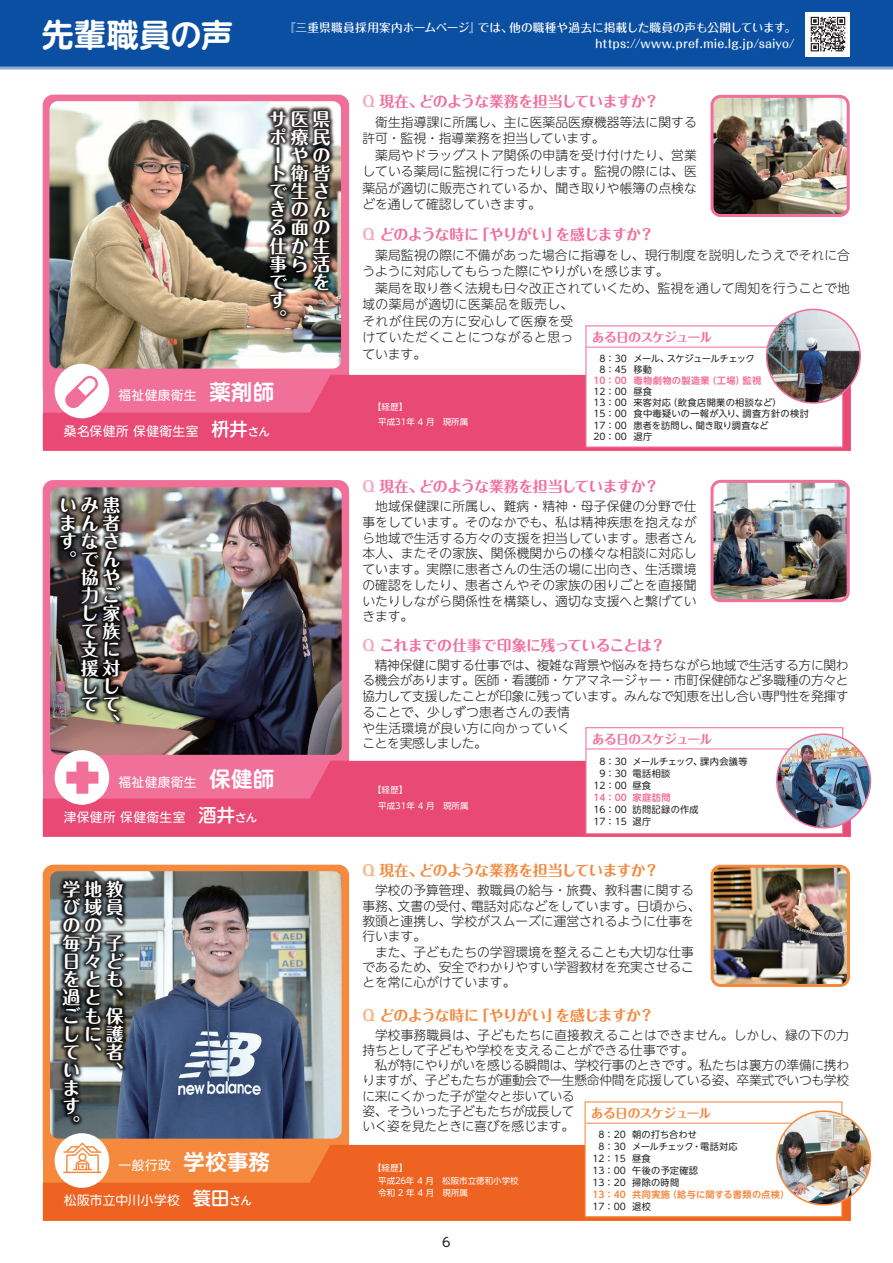
<style>
.page{position:relative;width:893px;height:1263px;background:#fff}
.page>*{position:absolute;margin:0;border:0;box-sizing:border-box;transform-origin:0 0}
.t1{font:700 31.95px "UD Shin M Go Pro De";letter-spacing:.015em;color:#fff}
.t2{font:700 18px/18px "Maru Fo Pro";color:#fff}
.t3{font:700 14.85px "Maru Fo Pro";letter-spacing:-.05em;color:#f1709a}
.t4{font:700 14.85px "Maru Fo Pro";letter-spacing:-.05em;color:#f58a3f}
.t5{font:300 12.75px/16.5px "UD Shin M Go Pro";color:#231f20}
.t6{font:300 12.75px/15.3px "UD Shin M Go Pro";letter-spacing:-.02em;color:#231f20}
.t7{font:300 12.75px/15.8px "UD Shin M Go Pro";letter-spacing:-.025em;color:#231f20}
.t8{font:12.75px "UD Shin M Go Pro";letter-spacing:.03em;color:#fff}
.t9{font:700 12.75px "Maru Fo Pro";letter-spacing:-.07em;color:#f1709a}
.t10{font:700 12.75px "Maru Fo Pro";letter-spacing:-.07em;color:#f58a3f}
.t11{font:12.75px "UD Shin M Go Pro";color:#231f20}
.t12{font:500 11.7px/15.1px "Maru Fo Pro";color:#fff;text-align:right}
.t13{font:9.15px/12px "UD Shin M Go Pro";letter-spacing:.025em;color:#231f20}
.t14{font:9.15px/12px "UD Shin M Go Pro";letter-spacing:.005em;color:#231f20;text-align:right}
.t15{font:700 9.15px "UD Shin M Go Pro De";letter-spacing:.04em;color:#f1709a}
.t16{font:700 9.15px "UD Shin M Go Pro De";letter-spacing:.02em;color:#f58a3f}
.t17{font:9.15px/11.1px "UD Shin M Go Pro";letter-spacing:-.055em;color:#231f20}
.t18{font:9.15px/12px "UD Shin M Go Pro";letter-spacing:.035em;color:#231f20}
.t19{font:8.55px/16px "UD Shin M Go Pro";color:#fff}
.s1{font-family:"UD Shin M Go Pro De";font-weight:700;font-size:21.3px}
.s2{font-weight:500;font-size:18.3px}
.s3{font-weight:500;font-size:11.4px}
.s4{color:#f6a8bf}
.s5{color:#fab482}
</style>
<div class="page">
<div style="left:0;top:0;width:893px;height:68px;background:#0a4fa2"></div>
<hr style="left:0;top:67px;width:893px;height:3px;background:#92a8d6">
<div style="left:43px;top:95px;width:306px;height:302px;background:#f1709a;border-radius:11px"></div>
<div style="left:43px;top:480px;width:306px;height:303px;background:#f1709a;border-radius:11px"></div>
<div style="left:43px;top:865px;width:306px;height:302px;background:#f58a3f;border-radius:11px"></div>
<svg style="left:43px;top:1145px;width:807px;height:75px;background:#f06b28"></svg>
<svg style="left:43px;top:761px;width:807px;height:75px;background:#e9527d"></svg>
<svg style="left:43px;top:375px;width:807px;height:76px;background:#ea527d"></svg>
<img style="left:49px;top:101px;width:292px;height:268px">
<img style="left:714px;top:99px;width:132px;height:114px">
<div style="left:710px;top:95px;width:140px;height:122px;border:3px solid #f1709a;border-radius:9px"></div>
<img style="left:50px;top:487px;width:292px;height:268px">
<img style="left:714px;top:484px;width:132px;height:114px">
<div style="left:710px;top:480px;width:140px;height:122px;border:3px solid #f1709a;border-radius:9px"></div>
<img style="left:50px;top:871px;width:292px;height:267px">
<img style="left:712px;top:866px;width:134px;height:117px">
<div style="left:711px;top:865px;width:139px;height:122px;border:3px solid #f58a3f;border-radius:9px"></div>
<svg style="left:806px;top:12px;width:44px;height:44px"></svg>
<svg style="left:811px;top:17px;width:34px;height:34px"></svg>
<div style="left:55px;top:364px;width:54px;height:54px;background:#fff;border-radius:50%"></div>
<div style="left:55px;top:750px;width:54px;height:55px;background:#fff;border-radius:50%"></div>
<div style="left:55px;top:1133px;width:54px;height:55px;background:#fff;border-radius:50%"></div>
<svg style="left:65px;top:376px;width:33px;height:32px"></svg>
<svg style="left:66px;top:761px;width:32px;height:33px"></svg>
<svg style="left:63px;top:1142px;width:39px;height:31px"></svg>
<div style="left:585px;top:727px;width:258px;height:107px;background:#fff;border:1px solid #f1709a"></div>
<hr style="left:586px;top:749px;width:257px;height:1px;background:#f1709a">
<div style="left:585px;top:325px;width:258px;height:123px;background:#fff;border:1px solid #f1709a"></div>
<hr style="left:586px;top:347px;width:257px;height:1px;background:#f1709a">
<div style="left:585px;top:1101px;width:257px;height:116px;background:#fff;border:1px solid #f58a3f"></div>
<hr style="left:586px;top:1123px;width:257px;height:1px;background:#f58a3f">
<img style="left:264px;top:105px;width:72px;height:226px">
<img style="left:266px;top:107px;width:68px;height:223px">
<img style="left:55px;top:490px;width:71px;height:245px">
<img style="left:56px;top:493px;width:68px;height:241px">
<img style="left:57px;top:874px;width:73px;height:263px">
<img style="left:60px;top:877px;width:67px;height:259px">
<img style="left:767px;top:309px;width:93px;height:94px;border-radius:47px">
<div style="left:766px;top:309px;width:95px;height:95px;border:2px solid #f1709a;border-radius:50%"></div>
<img style="left:777px;top:1112px;width:93px;height:93px">
<div style="left:776px;top:1110px;width:95px;height:95px;border:2px solid #f58a3f;border-radius:50%"></div>
<img style="left:777px;top:734px;width:93px;height:94px;border-radius:47px">
<div style="left:776px;top:733px;width:95px;height:95px;border:2px solid #f1709a;border-radius:50%"></div>
<h1 class="t1" style="left:42px;top:8px;width:193px">先輩職員の声</h1>
<p class="t12" style="left:284px;top:19px;width:514px">『三重県職員採用案内ホームページ』では、他の職種や過去に掲載した職員の声も公開しています。https://www.pref.mie.lg.jp/saiyo/</p>
<h2 class="t2" style="left:269px;top:108px;width:62px">サ医県ポ療民ー<br>ト衛皆で生さきのんる面の仕か生事ら活で<br>す<br>。</h2>
<h2 class="t2" style="left:291px;top:144px;width:40px">やの</h2>
<h2 class="t2" style="left:313px;top:271px;width:18px">を</h2>
<p class="t8" style="left:119px;top:385px;width:157px">福祉健康衛生　<span class="s1">薬剤師</span></p>
<p class="t8" style="left:64px;top:420px;width:208px">桑名保健所 保健衛生室　<span class="s2">枡井</span><span class="s3">さん</span></p>
<h2 class="t2" style="left:59px;top:494px;width:63px;text-align:right">いみ患まん者すなさ。でん協や<br>力ご<br>し家<br>て族支に<br>援対<br>しし<br>てて<br>、</h2>
<p class="t8" style="left:119px;top:771px;width:157px">福祉健康衛生　<span class="s1">保健師</span></p>
<p class="t8" style="left:64px;top:807px;width:195px">津保健所 保健衛生室　<span class="s2">酒井</span><span class="s3">さん</span></p>
<h2 class="t2" style="left:62px;top:878px;width:63px">学地教び域員のの、毎方子日々どをとも過と、ごも保しに護て、者い<br>ま<br>す<br>。</h2>
<h2 class="t2" style="left:106px;top:1059px;width:19px">、</h2>
<p class="t8" style="left:119px;top:1154px;width:153px">一般行政　<span class="s1">学校事務</span></p>
<p class="t8" style="left:64px;top:1190px;width:189px">松阪市立中川小学校　<span class="s2">簑田</span><span class="s3">さん</span></p>
<p class="t3" style="left:362px;top:90px;width:298px"><span class="s4">Q</span> 現在、どのような業務を担当していますか？</p>
<p class="t5" style="left:362px;top:113px;width:336px">　衛生指導課に所属し、主に医薬品医療機器等法に関する許可・監視・指導業務を担当しています。<br>　薬局やドラッグストア関係の申請を受け付けたり、営業している薬局に監視に行ったりします。監視の際には、医薬品が適切に販売されているか、聞き取りや帳簿の点検などを通して確認していきます。</p>
<p class="t3" style="left:362px;top:223px;width:293px"><span class="s4">Q</span> どのような時に「やりがい」を感じますか？</p>
<p class="t5" style="left:362px;top:246px;width:489px">　薬局監視の際に不備があった場合に指導をし、現行制度を説明したうえでそれに合うように対応してもらった際にやりがいを感じます。<br>　薬局を取り巻く法規も日々改正されていくため、監視を通して周知を行うことで地域の薬局が適切に医薬品を販売し、<br>それが住民の方に安心して医療を受<br>けていただくことにつながると思っ<br>ています。</p>
<p class="t9" style="left:592px;top:327px;width:122px">ある日のスケジュール</p>
<p class="t17" style="left:633px;top:353px;width:123px">メール、スケジュールチェック移動</p>
<p class="t15" style="left:633px;top:373px;width:129px">毒物劇物の製造業（工場）監視</p>
<p class="t13" style="left:633px;top:386px;width:177px;line-height:11.1px">昼食<br>来客対応（飲食店開業の相談など）<br>食中毒疑いの一報が入り、調査方針の検討患者を訪問し、聞き取り調査など<br>退庁</p>
<p class="t14" style="left:600px;top:353px;width:29px;line-height:11.1px;text-align:left">8：30<br>8：45</p>
<p class="t15" style="left:593px;top:373px;width:35px">10：00</p>
<p class="t14" style="left:593px;top:386px;width:35px;line-height:11.1px;text-align:justify">12：00<br>13：00<br>15：00<br>17：00</p>
<p class="t19" style="left:378px;top:399px;width:91px;line-height:15px;text-indent:-6px">【経歴】<br>平成31年 ４ 月　現所属</p>
<p class="t14" style="left:593px;top:430px;width:35px">20：00</p>
<p class="t3" style="left:362px;top:475px;width:298px"><span class="s4">Q</span> 現在、どのような業務を担当していますか？</p>
<p class="t5" style="left:362px;top:498px;width:336px;line-height:15.8px;text-align:justify">　地域保健課に所属し、難病・精神・母子保健の分野で仕事をしています。そのなかでも、私は精神疾患を抱えながら地域で生活する方々の支援を担当しています。患者さん本人、またその家族、関係機関からの様々な相談に対応しています。実際に患者さんの生活の場に出向き、生活環境の確認をしたり、患者さんやその家族の困りごとを直接聞いたりしながら関係性を構築し、適切な支援へと繋げていきます。</p>
<p class="t3" style="left:362px;top:633px;width:305px"><span class="s4">Q</span> これまでの仕事で印象に残っていることは？</p>
<p class="t7" style="left:362px;top:656px;width:488px">　精神保健に関する仕事では、複雑な背景や悩みを持ちながら地域で生活する方に関わる機会があります。医師・看護師・ケアマネージャー・市町保健師など多職種の方々と協力して支援したことが印象に残っています。みんなで知恵を出し合い専門性を発揮することで、少しずつ患者さんの表情<br>や生活環境が良い方に向かっていく<br>ことを実感しました。</p>
<p class="t19" style="left:378px;top:781px;width:92px;text-indent:-6px">【経歴】<br>平成31年 4 月　現所属</p>
<p class="t9" style="left:592px;top:729px;width:122px">ある日のスケジュール</p>
<p class="t13" style="left:632px;top:755px;width:117px">メールチェック、課内会議等電話相談<br>昼食</p>
<p class="t15" style="left:632px;top:790px;width:40px">家庭訪問</p>
<p class="t18" style="left:632px;top:803px;width:68px">訪問記録の作成退庁</p>
<p class="t14" style="left:593px;top:755px;width:35px">8：30<br>9：30<br>12：00</p>
<p class="t15" style="left:593px;top:790px;width:35px">14：00</p>
<p class="t14" style="left:593px;top:803px;width:35px;text-align:left">16：00<br>17：15</p>
<p class="t4" style="left:362px;top:859px;width:298px"><span class="s5">Q</span> 現在、どのような業務を担当していますか？</p>
<p class="t5" style="left:362px;top:882px;width:340px;line-height:15.3px">　学校の予算管理、教職員の給与・旅費、教科書に関する事務、文書の受付、電話対応などをしています。日頃から、教頭と連携し、学校がスムーズに運営されるように仕事を行います。<br>　また、子どもたちの学習環境を整えることも大切な仕事であるため、安全でわかりやすい学習教材を充実させることを常に心がけています。</p>
<p class="t4" style="left:362px;top:1004px;width:293px"><span class="s5">Q</span> どのような時に「やりがい」を感じますか？</p>
<p class="t6" style="left:362px;top:1026px;width:488px">　学校事務職員は、子どもたちに直接教えることはできません。しかし、縁の下の力持ちとして子どもや学校を支えることができる仕事です。<br>　私が特にやりがいを感じる瞬間は、学校行事のときです。私たちは裏方の準備に携わりますが、子どもたちが運動会で一生懸命仲間を応援している姿、卒業式でいつも学校に来にくかった子が堂々と歩いている<br>姿、そういった子どもたちが成長して<br>いく姿を見たときに喜びを感じます。</p>
<p class="t19" style="left:378px;top:1161px;width:142px;line-height:13px;text-indent:-6px">【経歴】<br>平成２６年 ４ 月　松阪市立徳和小学校</p>
<p class="t19" style="left:378px;top:1185px;width:91px">令和 ２ 年 ４ 月　現所属</p>
<p class="t10" style="left:591px;top:1103px;width:122px">ある日のスケジュール</p>
<p class="t13" style="left:632px;top:1128px;width:107px">朝の打ち合わせ<br>メールチェック・電話対応昼食<br>午後の予定確認<br>掃除の時間</p>
<p class="t16" style="left:632px;top:1187px;width:159px">共同実施（給与に関する書類の点検）</p>
<p class="t14" style="left:632px;top:1200px;width:20px">退校</p>
<p class="t14" style="left:592px;top:1128px;width:35px">8：20<br>8：30<br>12：15<br>13：00<br>13：20</p>
<p class="t16" style="left:592px;top:1187px;width:35px">13：40</p>
<p class="t14" style="left:592px;top:1200px;width:35px">17：00</p>
<p class="t11" style="left:442px;top:1231px;width:10px">6</p>
</div>
